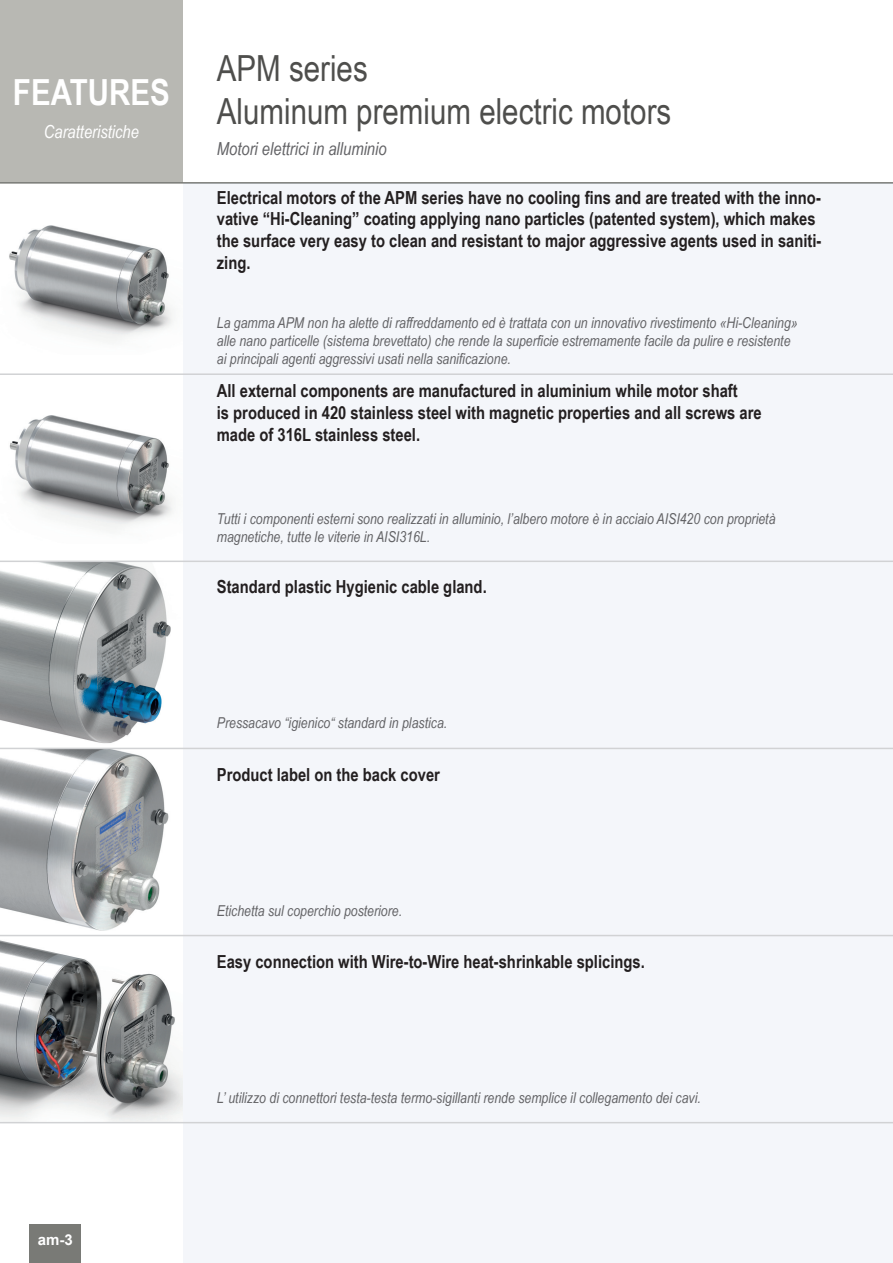
<style>
.page{position:relative;width:893px;height:1263px;background:#fff}
.page>*{position:absolute;margin:0;border:0;box-sizing:border-box;transform-origin:0 0}
.t1{font:36px "Arial Narrow";color:#4e4e4c}
.t2{font:700 36px "Arial Narrow";color:#fff}
.t3{font:700 18px/21.6px "Arial Narrow";color:#231f20}
.t4{font:italic 18px "Arial Narrow";color:#636366}
.t5{font:italic 18px "Arial Narrow";color:#fff}
.t6{font:italic 15px/18px "Arial Narrow";color:#636366}
.t7{font:700 15px "Arial";color:#fff}
</style>
<div class="page">
<div style="left:30px;top:1225px;width:51px;height:38px;background:#797a76"></div>
<div style="left:0;top:0;width:183px;height:183px;background:#b8b8b3"></div>
<hr style="left:0;top:182px;width:893px;height:2px;background:#797a76">
<div style="left:183px;top:183px;width:710px;height:1080px;background:#f4f6fa"></div>
<img style="left:0;top:562px;width:183px;height:560px">
<img style="left:9px;top:415px;width:164px;height:114px">
<img style="left:9px;top:225px;width:164px;height:115px">
<hr style="left:0;top:561px;width:893px;height:1px;background:#d1d2d4">
<hr style="left:0;top:373px;width:893px;height:2px;background:#d1d2d4">
<hr style="left:0;top:748px;width:893px;height:1px;background:#d1d2d4">
<hr style="left:0;top:935px;width:893px;height:1px;background:#d1d2d4">
<hr style="left:0;top:1122px;width:893px;height:1px;background:#d1d2d4">
<h1 class="t2" style="left:13px;top:65px;width:155px">Features</h1>
<p class="t5" style="left:44px;top:119px;width:97px">Caratteristiche</p>
<h1 class="t1" style="left:217px;top:42px;width:152px">APM series</h1>
<h1 class="t1" style="left:217px;top:85px;width:456px">Aluminum premium electric motors</h1>
<p class="t4" style="left:217px;top:137px;width:171px">Motori elettrici in alluminio</p>
<p class="t3" style="left:217px;top:186px;width:606px">Electrical motors of the APM series have no cooling fins and are treated with the inno&shy;vative “Hi-Cleaning” coating applying nano particles (patented system), which makes the surface very easy to clean and resistant to major aggressive agents used in saniti&shy;zing.</p>
<p class="t6" style="left:217px;top:313px;width:582px">La gamma APM non ha alette di raffreddamento ed è trattata con un innovativo rivestimento «Hi-Cleaning» alle nano particelle (sistema brevettato) che rende la superficie estremamente facile da pulire e resistente ai principali agenti aggressivi usati nella sanificazione.</p>
<p class="t3" style="left:217px;top:379px;width:546px">All external components are manufactured in aluminium while motor shaft<br>is produced in 420 stainless steel with magnetic properties and all screws are made of 316L stainless steel.</p>
<p class="t6" style="left:217px;top:509px;width:560px">Tutti i componenti esterni sono realizzati in alluminio, l’albero motore è in acciaio AISI420 con proprietà magnetiche, tutte le viterie in AISI316L.</p>
<p class="t3" style="left:217px;top:575px;width:271px">Standard plastic Hygienic cable gland.</p>
<p class="t6" style="left:217px;top:714px;width:232px">Pressacavo “igienico“ standard in plastica.</p>
<p class="t3" style="left:217px;top:762px;width:225px">Product label on the back cover</p>
<p class="t6" style="left:217px;top:901px;width:187px">Etichetta sul coperchio posteriore.</p>
<p class="t3" style="left:217px;top:949px;width:429px">Easy connection with Wire-to-Wire heat-shrinkable splicings.</p>
<p class="t6" style="left:217px;top:1088px;width:485px">L’ utilizzo di connettori testa-testa termo-sigillanti rende semplice il collegamento dei cavi.</p>
<p class="t7" style="left:38px;top:1230px;width:37px">am-3</p>
</div>
